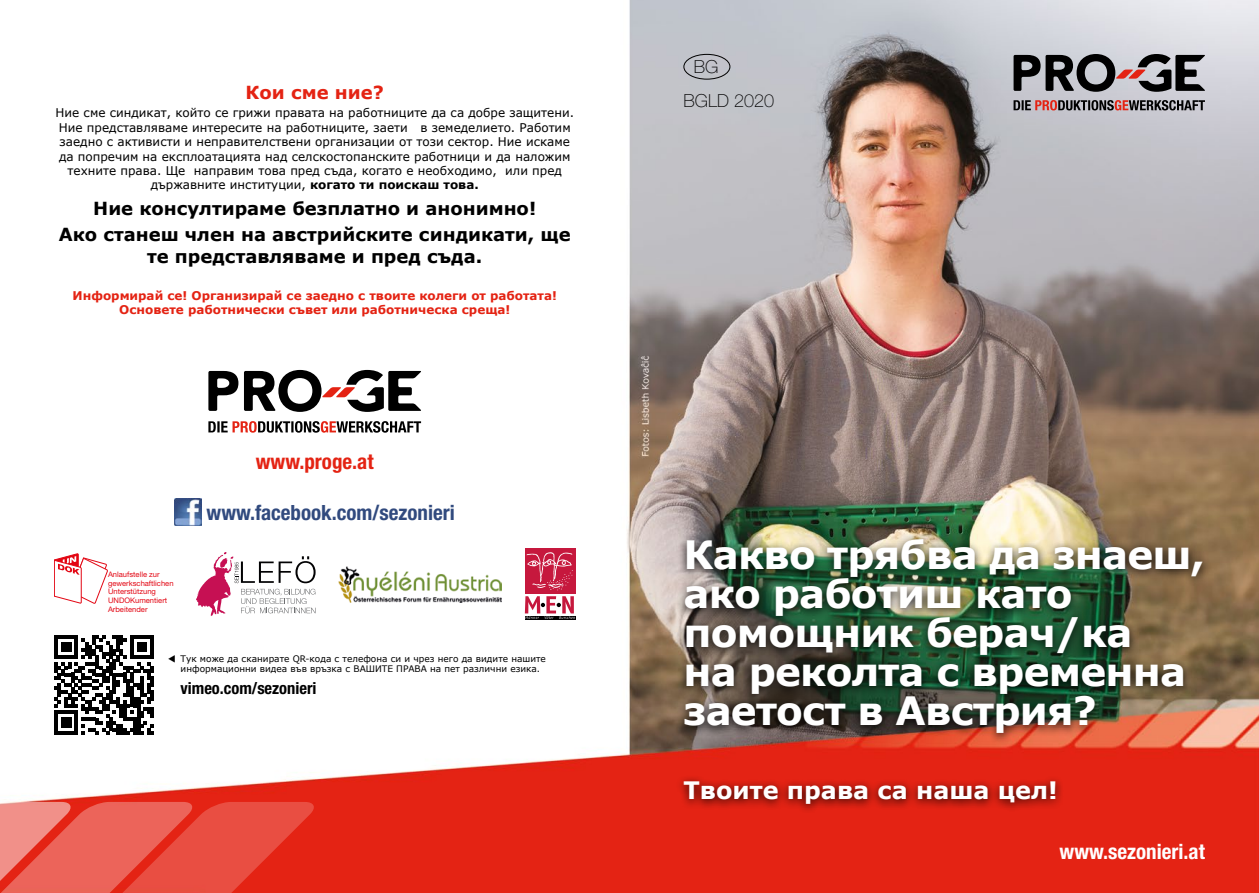
<style>
.page{position:relative;width:1259px;height:893px;background:#fff}
.page>*{position:absolute;margin:0;border:0;box-sizing:border-box;transform-origin:0 0}
.t1{font:700 39px/39px "Verdana";letter-spacing:-.02em;color:#fff}
.t2{font:700 24px "Verdana";color:#fff}
.t3{font:700 condensed 21px "Helvetica Neue LT Std";color:#314a7e}
.t4{font:700 condensed 21px "Helvetica Neue LT Std";color:#fff}
.t5{font:700 condensed 21px "Helvetica Neue LT Std";color:#e42313}
.t6{font:700 18px/25.8px "Verdana";color:#000;text-align:center}
.t7{font:700 18px "Verdana";color:#e42313}
.t8{font:100 18px "Helvetica Neue LT Std";color:#000}
.t9{font:700 condensed 16.5px "Helvetica Neue LT Std";color:#000}
.t10{font:12px/14.4px "Verdana";color:#000;text-align:center}
.t11{font:700 12px/14.4px "Verdana";color:#e42313;text-align:center}
.t12{font:9px/10.8px "Verdana";color:#000}
.t13{font:7.65px/8.9px "Helvetica Neue";color:#e30613}
.s1{font-weight:700}
</style>
<div class="page">
<img style="left:13px;top:0;width:1246px;height:893px">
<svg style="left:0;top:802px;width:315px;height:91px;background:#e95449"></svg>
<svg style="left:1013px;top:54px;width:192px;height:56px;background:#7f797d"></svg>
<div style="left:676px;top:533px;width:535px;height:210px;background:#000;opacity:.85"></div>
<div style="left:675px;top:774px;width:389px;height:40px;background:#000;opacity:.85"></div>
<div style="left:683px;top:54px;width:47px;height:26px;border:1px solid #000;border-radius:50%"></div>
<svg style="left:54px;top:553px;width:54px;height:51px"></svg>
<svg style="left:196px;top:552px;width:119px;height:64px"></svg>
<img style="left:338px;top:566px;width:164px;height:36px">
<div style="left:524px;top:549px;width:51px;height:45px;background:#c6183d"></div>
<svg style="left:526px;top:552px;width:47px;height:38px"></svg>
<hr style="left:524px;top:616px;width:51px;height:3px;background:#000">
<svg style="left:525px;top:596px;width:50px;height:23px"></svg>
<svg style="left:54px;top:635px;width:100px;height:100px"></svg>
<svg style="left:208px;top:370px;width:213px;height:63px"></svg>
<img style="left:174px;top:499px;width:28px;height:27px">
<svg style="left:168px;top:654px;width:7px;height:8px"></svg>
<h3 class="t7" style="left:246px;top:80px;width:140px">Кои сме ние?</h3>
<p class="t10" style="left:55px;top:106px;width:520px">Ние сме синдикат, който се грижи правата на работниците да са добре защитени.<br>Ние представляваме интересите на работниците, заети в земеделието. Работим заедно с активисти и неправителствени организации от този сектор. Ние искаме да попречим на експлоатацията над селскостопанските работници и да наложим техните права. Ще направим това пред съда, когато е необходимо, или пред държавните институции, <span class="s1">когато ти поискаш това.</span></p>
<h3 class="t6" style="left:59px;top:195px;width:513px">Ние консултираме безплатно и анонимно!<br>Ако станеш член на австрийските синдикати, ще</h3>
<h3 class="t6" style="left:147px;top:243px;width:336px">те представляваме и пред съда.</h3>
<p class="t11" style="left:73px;top:288px;width:486px">Информирай се! Организирай се заедно с твоите колеги от работата!<br>Основете работнически съвет или работническа среща!</p>
<p class="t13" style="left:108px;top:570px;width:67px">Anlaufstelle zur gewerkschaftlichen<br>Unterstützung<br>UNDOKumentiert<br>Arbeitender</p>
<h3 class="t5" style="left:256px;top:449px;width:119px">www.proge.at</h3>
<h3 class="t3" style="left:207px;top:499px;width:250px">www.facebook.com/sezonieri</h3>
<p class="t12" style="left:181px;top:653px;width:367px">Тук може да сканирате QR-кода с телефона си и чрез него да видите нашите информационни видеа във връзка с ВАШИТЕ ПРАВА на пет различни езика.</p>
<h3 class="t9" style="left:181px;top:678px;width:137px">vimeo.com/sezonieri</h3>
<h3 class="t8" style="left:693px;top:56px;width:26px">BG</h3>
<h3 class="t8" style="left:683px;top:90px;width:92px">BGLD 2020</h3>
<h1 class="t1" style="left:683px;top:534px;width:523px">Какво трябва да знаеш, ако работиш като помощник берач/ка<br>на реколта с временна заетост в Австрия?</h1>
<h2 class="t2" style="left:683px;top:773px;width:376px">Твоите права са наша цел!</h2>
<h3 class="t4" style="left:1059px;top:839px;width:147px">www.sezonieri.at</h3>
</div>
